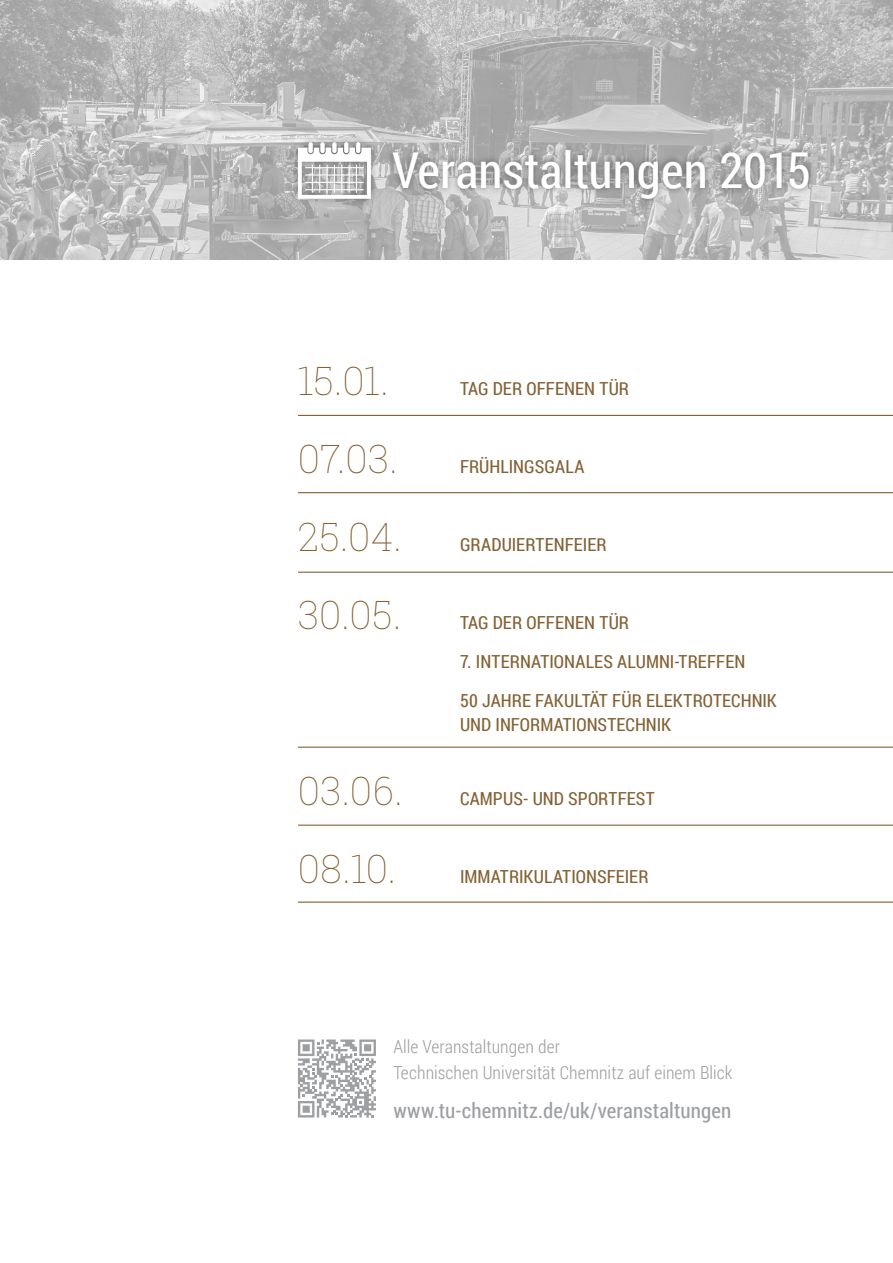
<style>
.page{position:relative;width:893px;height:1263px;background:#fff}
.page>*{position:absolute;margin:0;border:0;box-sizing:border-box;transform-origin:0 0}
.t1{font:49.5px "Roboto Condensed";color:#fff}
.t2{font:100 39px "Roboto Slab";letter-spacing:.015em;color:#836134}
.t3{font:21px "Roboto Condensed";letter-spacing:.005em;color:#9d9fa2}
.t4{font:18px/39px "Roboto Condensed";letter-spacing:.005em;color:#836134}
.t5{font:300 18px/25.5px "Roboto Condensed";letter-spacing:.005em;color:#9d9fa2}
</style>
<div class="page">
<img style="left:0;top:0;width:893px;height:259px">
<hr style="left:298px;top:415px;width:595px;height:1px;background:#836134">
<hr style="left:298px;top:492px;width:595px;height:1px;background:#836134">
<hr style="left:298px;top:572px;width:595px;height:1px;background:#836134">
<hr style="left:298px;top:747px;width:595px;height:1px;background:#836134">
<hr style="left:298px;top:825px;width:595px;height:1px;background:#836134">
<hr style="left:298px;top:901px;width:595px;height:2px;background:#836134">
<svg style="left:298px;top:1039px;width:78px;height:78px"></svg>
<div style="left:291px;top:136px;width:525px;height:70px;background:#000;opacity:.43"></div>
<div style="left:308px;top:142px;width:5px;height:11px;background:#fff;border-radius:2px"></div>
<div style="left:320px;top:142px;width:5px;height:11px;background:#fff;border-radius:2px"></div>
<div style="left:332px;top:142px;width:5px;height:11px;background:#fff;border-radius:2px"></div>
<svg style="left:344px;top:142px;width:4px;height:11px"></svg>
<hr style="left:356px;top:142px;width:4px;height:11px;background:#fff;border-radius:2px">
<svg style="left:298px;top:148px;width:73px;height:51px"></svg>
<h1 class="t1" style="left:392px;top:136px;width:420px">Veranstaltungen 2015</h1>
<h2 class="t2" style="left:298px;top:354px;width:93px">15.01.</h2>
<h2 class="t2" style="left:298px;top:432px;width:102px">07.03.</h2>
<h2 class="t2" style="left:298px;top:510px;width:106px">25.04.</h2>
<h2 class="t2" style="left:298px;top:588px;width:105px">30.05.</h2>
<h2 class="t2" style="left:298px;top:764px;width:107px">03.06.</h2>
<h2 class="t2" style="left:298px;top:842px;width:100px">08.10.</h2>
<p class="t4" style="left:460px;top:369px;width:171px">TAG DER OFFENEN TÜR</p>
<p class="t4" style="left:460px;top:447px;width:126px">FRÜHLINGSGALA</p>
<p class="t4" style="left:460px;top:525px;width:148px">GRADUIERTENFEIER</p>
<p class="t4" style="left:460px;top:603px;width:171px">TAG DER OFFENEN TÜR</p>
<p class="t4" style="left:460px;top:642px;width:318px">7. INTERNATIONALES ALUMNI-TREFFEN<br>50 JAHRE FAKULTÄT FÜR ELEKTROTECHNIK</p>
<p class="t4" style="left:460px;top:705px;width:213px">UND INFORMATIONSTECHNIK</p>
<p class="t4" style="left:460px;top:778px;width:196px">CAMPUS- UND SPORTFEST</p>
<p class="t4" style="left:460px;top:856px;width:190px">IMMATRIKULATIONSFEIER</p>
<p class="t5" style="left:393px;top:1033px;width:341px">Alle Veranstaltungen der<br>Technischen Universität Chemnitz auf einem Blick</p>
<p class="t3" style="left:393px;top:1095px;width:340px">www.tu-chemnitz.de/uk/veranstaltungen</p>
</div>
